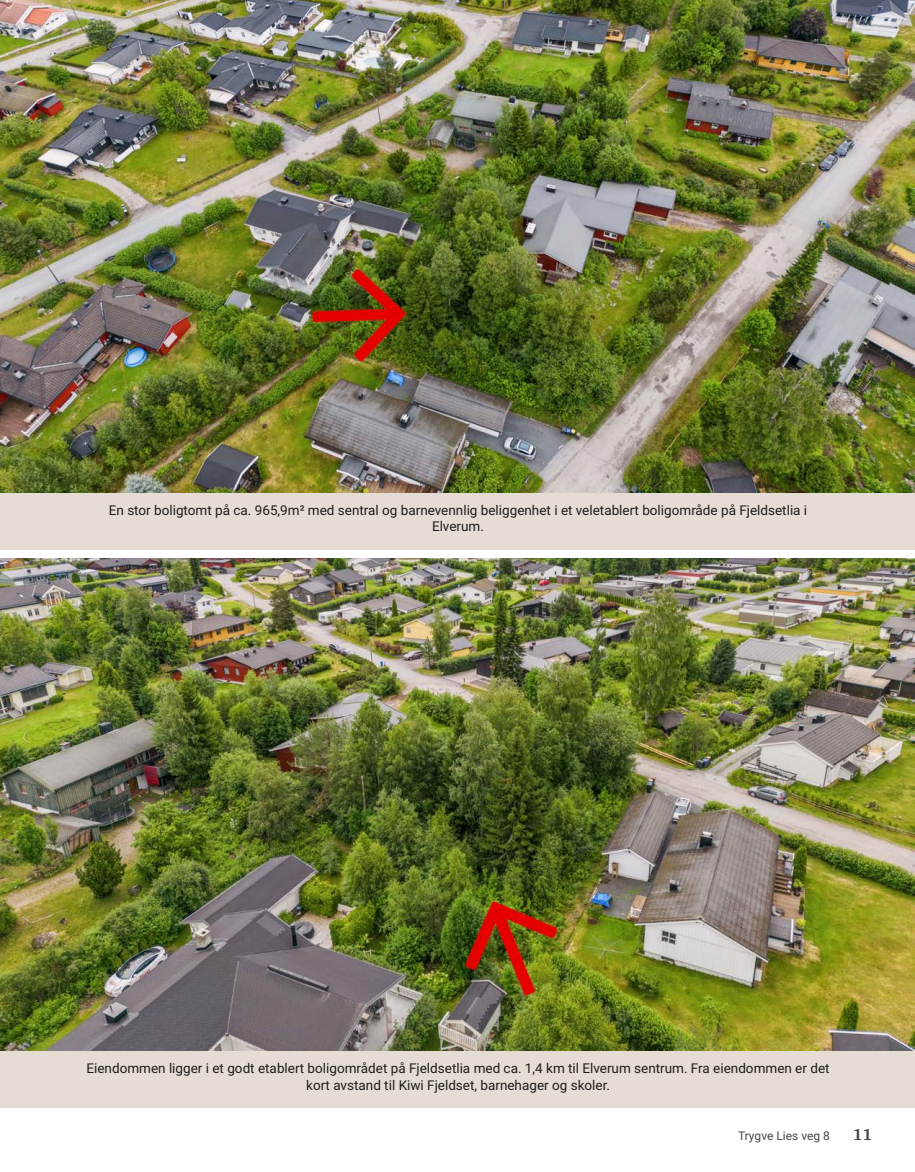
<style>
.page{position:relative;width:915px;height:1172px;background:#fff}
.page>*{position:absolute;margin:0;border:0;box-sizing:border-box;transform-origin:0 0}
.t1{font:700 18px "Arya";color:#414749}
.t2{font:13.5px/16.5px "Roboto Vitec";color:#1d1d1b;text-align:center}
.t3{font:12px "Roboto Vitec";color:#414749}
</style>
<div class="page">
<div style="left:0;top:492px;width:914px;height:58px;background:#e5dcd4"></div>
<div style="left:0;top:1050px;width:914px;height:58px;background:#e5dcd4"></div>
<img style="left:0;top:0;width:914px;height:492px">
<img style="left:0;top:558px;width:914px;height:492px">
<p class="t2" style="left:109px;top:501px;width:699px">En stor boligtomt på ca. 965,9m² med sentral og barnevennlig beliggenhet i et veletablert boligområde på Fjeldsetlia i<br>Elverum.</p>
<p class="t2" style="left:86px;top:1060px;width:744px">Eiendommen ligger i et godt etablert boligområdet på Fjeldsetlia med ca. 1,4 km til Elverum sentrum. Fra eiendommen er det kort avstand til Kiwi Fjeldset, barnehager og skoler.</p>
<p class="t3" style="left:737px;top:1127px;width:93px">Trygve Lies veg 8</p>
<h1 class="t1" style="left:852px;top:1123px;width:21px">11</h1>
</div>
